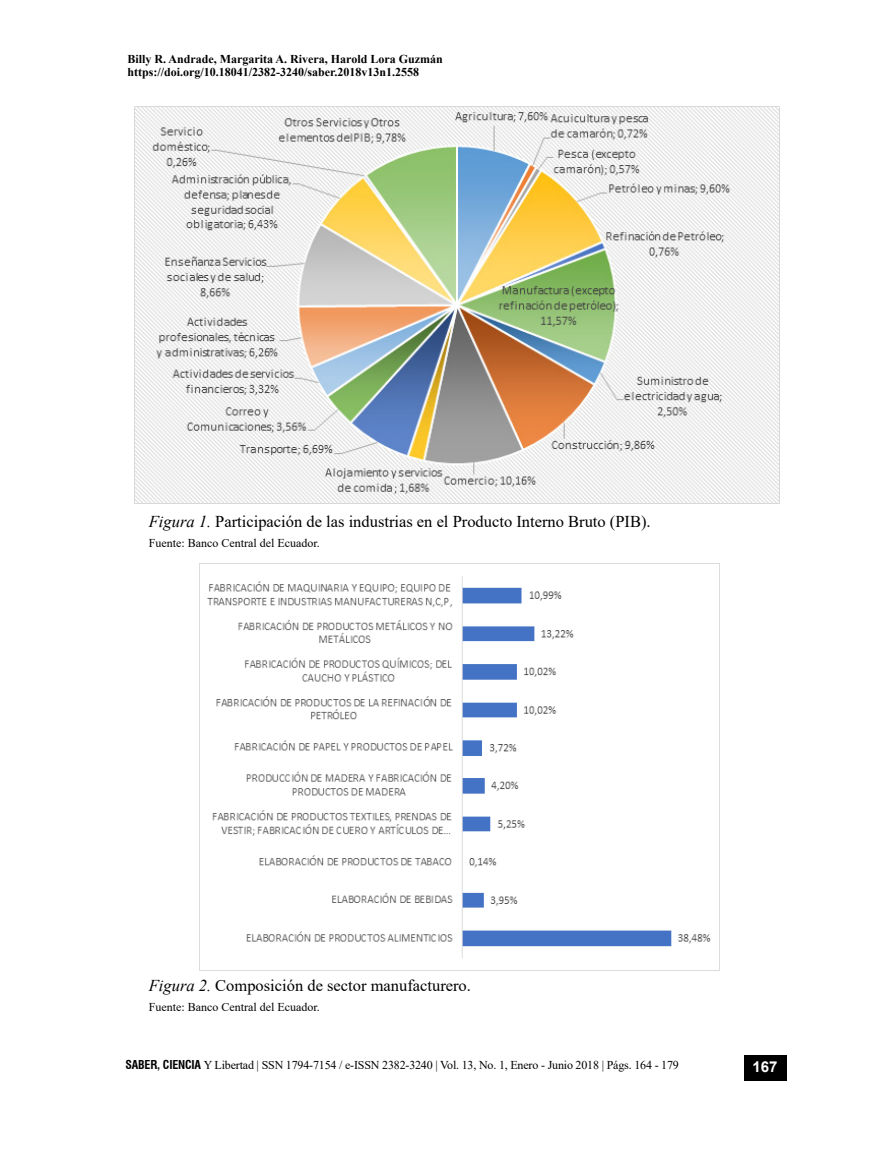
<style>
.page{position:relative;width:893px;height:1149px;background:#fff}
.page>*{position:absolute;margin:0;border:0;box-sizing:border-box;transform-origin:0 0}
.t1{font:16.5px "Times New Roman";color:#000}
.t2{font:700 15px "Arial";color:#fff}
.t3{font:12px "Times New Roman";letter-spacing:-.005em;color:#000}
.t4{font:700 12px/13.5px "Times New Roman";color:#000}
.s1{font-style:italic}
.s2{font-family:"Swiss 721 BT";font-weight:700;font-stretch:condensed}
</style>
<div class="page">
<div style="left:744px;top:1054px;width:43px;height:26px;background:#000"></div>
<img style="left:135px;top:106px;width:644px;height:397px">
<img style="left:200px;top:563px;width:519px;height:395px">
<p class="t4" style="left:128px;top:52px;width:317px">Billy R. Andrade, Margarita A. Rivera, Harold Lora Guzmán https://doi.org/10.18041/2382-3240/saber.2018v13n1.2558</p>
<h1 class="t1" style="left:149px;top:510px;width:503px"><span class="s1">Figura 1.</span> Participación de las industrias en el Producto Interno Bruto (PIB).</h1>
<p class="t3" style="left:149px;top:534px;width:172px">Fuente: Banco Central del Ecuador.</p>
<h1 class="t1" style="left:149px;top:973px;width:324px"><span class="s1">Figura 2.</span> Composición de sector manufacturero.</h1>
<p class="t3" style="left:149px;top:997px;width:172px">Fuente: Banco Central del Ecuador.</p>
<p class="t3" style="left:125px;top:1056px;width:555px"><span class="s2">SABER, CIENCIA</span> Y Libertad | SSN 1794-7154 / e-ISSN 2382-3240 | Vol. 13, No. 1, Enero - Junio 2018 | Págs. 164 - 179</p>
<p class="t2" style="left:752px;top:1056px;width:27px">167</p>
</div>
